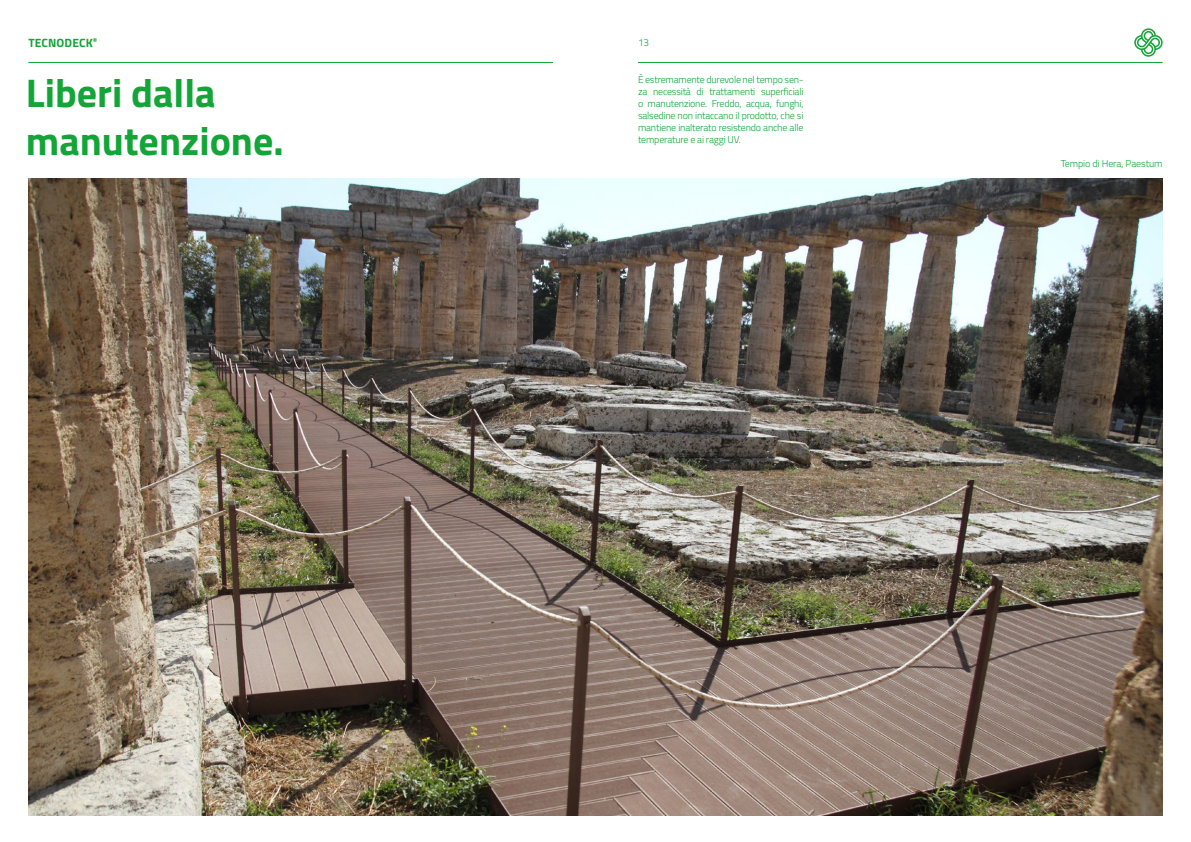
<style>
.page{position:relative;width:1191px;height:842px;background:#fff}
.page>*{position:absolute;margin:0;border:0;box-sizing:border-box;transform-origin:0 0}
.t1{font:700 40px/48px "Titillium";color:#13a538}
.t2{font:700 12px "Titillium";letter-spacing:.01em;color:#13a538}
.t3{font:300 10px/12px "Titillium";letter-spacing:-.02em;color:#13a538;text-align:justify}
</style>
<div class="page">
<img style="left:28px;top:179px;width:1134px;height:636px">
<hr style="left:28px;top:62px;width:525px;height:1px;background:#13a538">
<svg style="left:1134px;top:28px;width:28px;height:29px"></svg>
<hr style="left:638px;top:62px;width:524px;height:1px;background:#13a538">
<p class="t2" style="left:28px;top:36px;width:70px">TECNODECK<sup>®</sup></p>
<h1 class="t1" style="left:26px;top:69px;width:259px">Liberi dalla manutenzione.</h1>
<p class="t3" style="left:638px;top:37px;width:13px">13</p>
<p class="t3" style="left:638px;top:74px;width:167px">È estremamente durevole nel tempo sen&shy;za necessità di trattamenti superficiali o manutenzione. Freddo, acqua, funghi, salsedine non intaccano il prodotto, che si mantiene inalterato resistendo anche alle temperature e ai raggi UV.</p>
<p class="t3" style="left:1060px;top:158px;width:103px">Tempio di Hera, Paestum</p>
</div>
